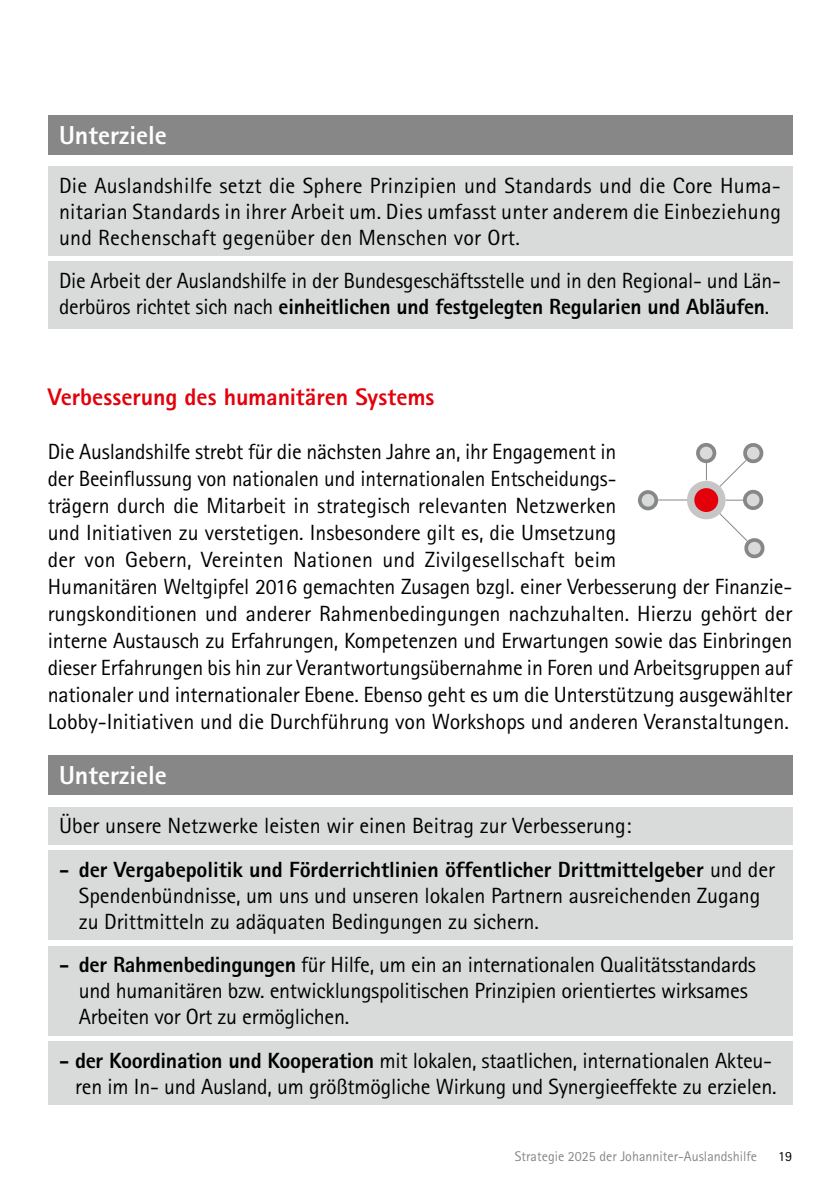
<style>
.page{position:relative;width:840px;height:1191px;background:#fff}
.page>*{position:absolute;margin:0;border:0;box-sizing:border-box;transform-origin:0 0}
.t1{font:800 26px "Rotis Sans Serif Std";color:#fff}
.t2{font:800 24px "Rotis Sans Serif Std";letter-spacing:-.005em;color:#e3000b}
.t3{font:22px/27px "Rotis Sans Serif Std";letter-spacing:-.01em;color:#000}
.t4{font:14px "Rotis Sans Serif Std";color:#868786}
.t5{font:14px "Rotis Sans Serif Std";color:#000}
.s1{font-weight:800}
</style>
<div class="page">
<div style="left:48px;top:166px;width:743px;height:90px;background:#d9dada"></div>
<div style="left:48px;top:115px;width:743px;height:40px;background:#868786"></div>
<div style="left:48px;top:262px;width:743px;height:67px;background:#d9dada"></div>
<div style="left:48px;top:806px;width:743px;height:38px;background:#d9dada"></div>
<div style="left:48px;top:850px;width:743px;height:90px;background:#d9dada"></div>
<div style="left:48px;top:945px;width:743px;height:90px;background:#d9dada"></div>
<div style="left:48px;top:1041px;width:743px;height:64px;background:#d9dada"></div>
<div style="left:48px;top:755px;width:743px;height:40px;background:#868786"></div>
<svg style="left:637px;top:490px;width:20px;height:20px"></svg>
<div style="left:641px;top:494px;width:13px;height:12px;background:#d9dada;border-radius:50%"></div>
<svg style="left:657px;top:443px;width:108px;height:116px"></svg>
<p class="t1" style="left:59px;top:119px;width:109px">Unterziele</p>
<p class="t3" style="left:59px;top:172px;width:723px;line-height:26px;text-align:justify">Die Auslandshilfe setzt die Sphere Prinzipien und Standards und die Core Huma&shy;nitarian Standards in ihrer Arbeit um. Dies umfasst unter anderem die Einbeziehung und Rechenschaft gegenüber den Menschen vor Ort.</p>
<p class="t3" style="left:59px;top:268px;width:723px;line-height:26px">Die Arbeit der Auslandshilfe in der Bundesgeschäftsstelle und in den Regional- und Län&shy;derbüros richtet sich nach <span class="s1">einheitlichen und festgelegten Regularien und Abläufen</span>.</p>
<p class="t2" style="left:48px;top:381px;width:388px">Verbesserung des humanitären Systems</p>
<p class="t3" style="left:48px;top:437px;width:745px">Die Auslandshilfe strebt für die nächsten Jahre an, ihr Engagement in<br>der Beeinflussung von nationalen und internationalen Entscheidungs-<br>trägern durch die Mitarbeit in strategisch relevanten Netzwerken<br>und Initiativen zu verstetigen. Insbesondere gilt es, die Umsetzung<br>der von Gebern, Vereinten Nationen und Zivilgesellschaft beim<br>Humanitären Weltgipfel 2016 gemachten Zusagen bzgl. einer Verbesserung der Finanzie&shy;rungskonditionen und anderer Rahmenbedingungen nachzuhalten. Hierzu gehört der interne Austausch zu Erfahrungen, Kompetenzen und Erwartungen sowie das Einbringen dieser Erfahrungen bis hin zur Verantwortungsübernahme in Foren und Arbeitsgruppen auf nationaler und internationaler Ebene. Ebenso geht es um die Unterstützung ausgewählter Lobby-Initiativen und die Durchführung von Workshops und anderen Veranstaltungen.</p>
<p class="t1" style="left:59px;top:759px;width:109px">Unterziele</p>
<p class="t3" style="left:59px;top:812px;width:573px">Über unsere Netzwerke leisten wir einen Beitrag zur Verbesserung:</p>
<p class="t3" style="left:79px;top:856px;width:697px;line-height:26px;text-indent:-20px"><span class="s1">- der Vergabepolitik und Förderrichtlinien öffentlicher Drittmittelgeber</span> und der<br>Spendenbündnisse, um uns und unseren lokalen Partnern ausreichenden Zugang zu Drittmitteln zu adäquaten Bedingungen zu sichern.</p>
<p class="t3" style="left:79px;top:951px;width:678px;line-height:26px;text-indent:-20px"><span class="s1">- der Rahmenbedingungen</span> für Hilfe, um ein an internationalen Qualitätsstandards und humanitären bzw. entwicklungspolitischen Prinzipien orientiertes wirksames<br>Arbeiten vor Ort zu ermöglichen.</p>
<p class="t3" style="left:59px;top:1047px;width:718px;line-height:26px;text-align:right"><span class="s1">- der Koordination und Kooperation</span> mit lokalen, staatlichen, internationalen Akteu&shy;ren im In- und Ausland, um größtmögliche Wirkung und Synergieeffekte zu erzielen.</p>
<p class="t4" style="left:514px;top:1148px;width:244px">Strategie 2025 der Johanniter-Auslandshilfe</p>
<p class="t5" style="left:777px;top:1148px;width:15px">19</p>
</div>
